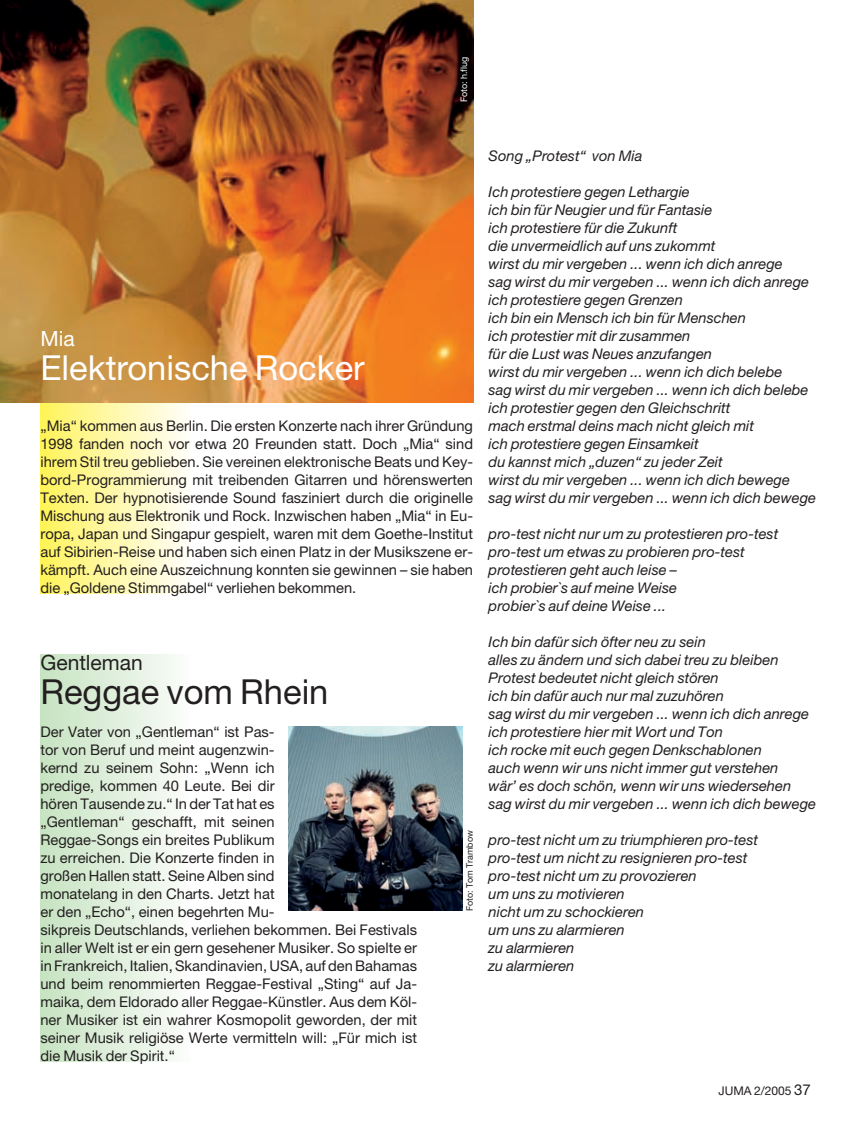
<style>
.page{position:relative;width:855px;height:1123px;background:#fff}
.page>*{position:absolute;margin:0;border:0;box-sizing:border-box;transform-origin:0 0}
.t1{font:34.5px "Helvetica Neue";color:#fff}
.t2{font:34.5px "Helvetica Neue";color:#231f20}
.t3{font:21px "Helvetica Neue";color:#231f20}
.t4{font:21px "Helvetica Neue";color:#fff}
.t5{font:italic 14.7px/18px "Helvetica Neue";color:#231f20}
.t6{font:14.7px/18px "Helvetica Neue";color:#231f20;text-align:justify}
.t7{font:12px "Helvetica Neue";color:#231f20}
.t8{font:9px "Helvetica Neue";color:#231f20}
.t9{font:9px "Helvetica Neue";color:#fff}
.s1{font-size:15px}
</style>
<div class="page">
<img style="left:0;top:0;width:474px;height:1062px">
<p class="t9" style="left:460px;top:102px;width:47px;rotate:-90deg">Foto: h.flug</p>
<h2 class="t4" style="left:40px;top:331px;width:36px">Mia</h2>
<h1 class="t1" style="left:40px;top:355px;width:326px">Elektronische Rocker</h1>
<p class="t6" style="left:40px;top:418px;width:434px">„Mia“ kommen aus Berlin. Die ersten Konzerte nach ihrer Gründung 1998 fanden noch vor etwa 20 Freunden statt. Doch „Mia“ sind ihrem Stil treu geblieben. Sie vereinen elektronische Beats und Key&shy;bord-Programmierung mit treibenden Gitarren und hörenswerten Texten. Der hypnotisierende Sound fasziniert durch die originelle Mischung aus Elektronik und Rock. Inzwischen haben „Mia“ in Eu&shy;ropa, Japan und Singapur gespielt, waren mit dem Goethe-Institut auf Sibirien-Reise und haben sich einen Platz in der Musikszene er&shy;kämpft. Auch eine Auszeichnung konnten sie gewinnen – sie haben die „Goldene Stimmgabel“ verliehen bekommen.</p>
<h2 class="t3" style="left:40px;top:655px;width:104px">Gentleman</h2>
<h1 class="t2" style="left:40px;top:679px;width:289px">Reggae vom Rhein</h1>
<p class="t6" style="left:40px;top:724px;width:378px;text-align:left">Der Vater von „Gentleman“ ist Pas-<br>tor von Beruf und meint augenzwin-<br>kernd zu seinem Sohn: „Wenn ich<br>predige, kommen 40 Leute. Bei dir<br>hören Tausende zu.“ In der Tat hat es<br>„Gentleman“ geschafft, mit seinen<br>Reggae-Songs ein breites Publikum<br>zu erreichen. Die Konzerte finden in<br>großen Hallen statt. Seine Alben sind<br>monatelang in den Charts. Jetzt hat<br>er den „Echo“, einen begehrten Mu-<br>sikpreis Deutschlands, verliehen bekommen. Bei Festivals in aller Welt ist er ein gern gesehener Musiker. So spielte er in Frankreich, Italien, Skandinavien, USA, auf den Bahamas und beim renommierten Reggae-Festival „Sting“ auf Ja&shy;maika, dem Eldorado aller Reggae-Künstler. Aus dem Köl&shy;ner Musiker ist ein wahrer Kosmopolit geworden, der mit seiner Musik religiöse Werte vermitteln will: „Für mich ist die Musik der Spirit.“</p>
<p class="t8" style="left:466px;top:911px;width:82px;rotate:-90deg">Foto: Tom Trambow</p>
<p class="t5" style="left:488px;top:148px;width:155px">Song „Protest“ von Mia</p>
<p class="t5" style="left:488px;top:184px;width:329px">Ich protestiere gegen Lethargie<br>ich bin für Neugier und für Fantasie<br>ich protestiere für die Zukunft<br>die unvermeidlich auf uns zukommt<br>wirst du mir vergeben ... wenn ich dich anrege<br>sag wirst du mir vergeben ... wenn ich dich anrege ich protestiere gegen Grenzen<br>ich bin ein Mensch ich bin für Menschen<br>ich protestier mit dir zusammen<br>für die Lust was Neues anzufangen<br>wirst du mir vergeben ... wenn ich dich belebe<br>sag wirst du mir vergeben ... wenn ich dich belebe ich protestier gegen den Gleichschritt<br>mach erstmal deins mach nicht gleich mit<br>ich protestiere gegen Einsamkeit<br>du kannst mich „duzen“ zu jeder Zeit<br>wirst du mir vergeben ... wenn ich dich bewege sag wirst du mir vergeben ... wenn ich dich bewege</p>
<p class="t5" style="left:488px;top:526px;width:291px">pro-test nicht nur um zu protestieren pro-test pro-test um etwas zu probieren pro-test protestieren geht auch leise –<br>ich probier`s auf meine Weise<br>probier`s auf deine Weise ...</p>
<p class="t5" style="left:488px;top:634px;width:329px">Ich bin dafür sich öfter neu zu sein<br>alles zu ändern und sich dabei treu zu bleiben Protest bedeutet nicht gleich stören<br>ich bin dafür auch nur mal zuzuhören<br>sag wirst du mir vergeben ... wenn ich dich anrege ich protestiere hier mit Wort und Ton<br>ich rocke mit euch gegen Denkschablonen<br>auch wenn wir uns nicht immer gut verstehen<br>wär’ es doch schön, wenn wir uns wiedersehen sag wirst du mir vergeben ... wenn ich dich bewege</p>
<p class="t5" style="left:488px;top:832px;width:271px">pro-test nicht um zu triumphieren pro-test pro-test um nicht zu resignieren pro-test pro-test nicht um zu provozieren<br>um uns zu motivieren<br>nicht um zu schockieren<br>um uns zu alarmieren<br>zu alarmieren<br>zu alarmieren</p>
<p class="t7" style="left:718px;top:1086px;width:94px">JUMA 2/2005 <span class="s1">37</span></p>
</div>
